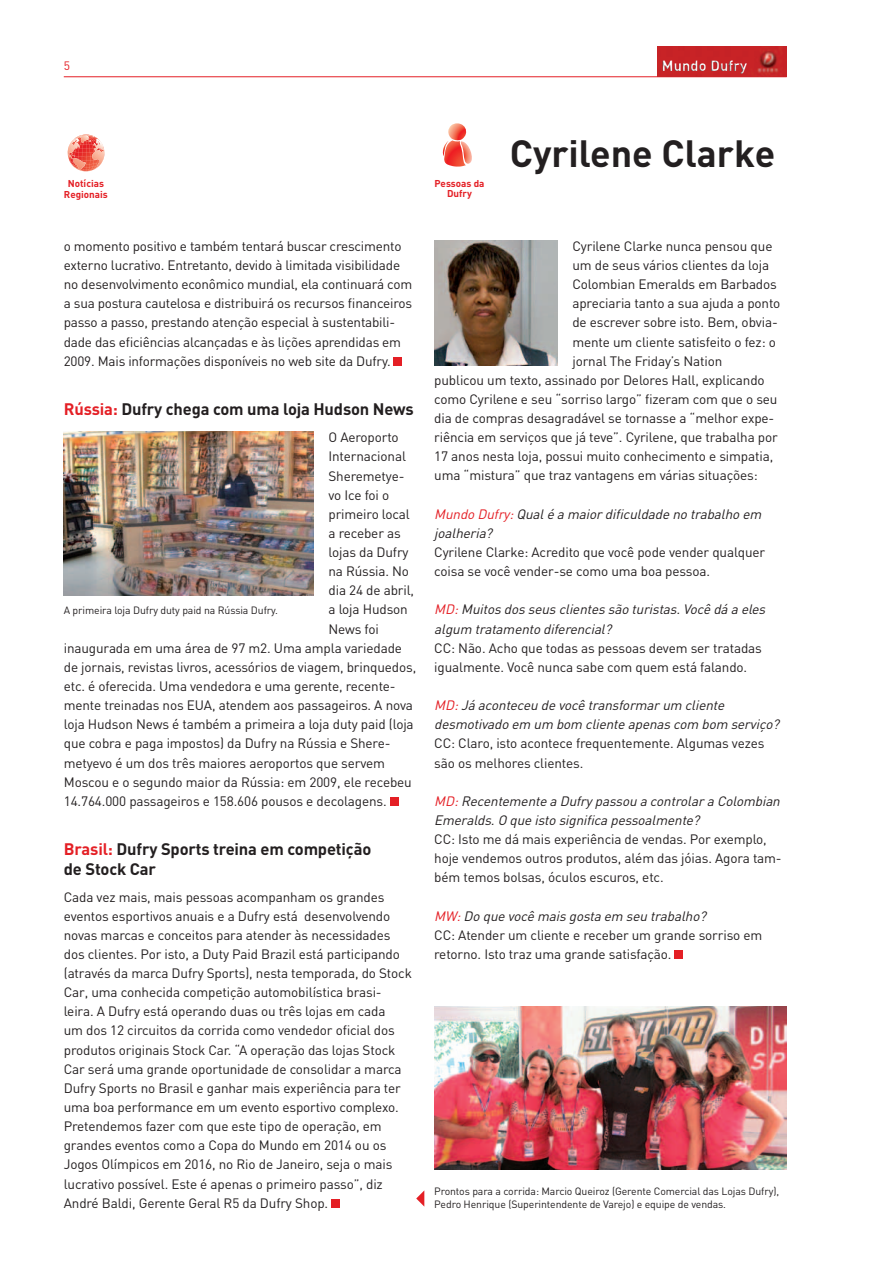
<style>
.page{position:relative;width:893px;height:1263px;background:#fff}
.page>*{position:absolute;margin:0;border:0;box-sizing:border-box;transform-origin:0 0}
.t1{font:700 37.5px "DIN";color:#231f20}
.t2{font:700 16.5px/19.8px "DIN";letter-spacing:-.01em;color:#231f20}
.t3{font:700 14.7px "DIN";color:#fff}
.t4{font:13.5px/19.2px "DIN";letter-spacing:-.01em;color:#231f20}
.t5{font:italic 13.5px/19.2px "DIN";color:#231f20}
.t6{font:12px "DIN";color:#e41f25}
.t7{font:10.5px/12.6px "DIN";letter-spacing:-.01em;color:#231f20}
.t8{font:700 9.9px/10.5px "DIN";color:#e41f25;text-align:center}
.s1{color:#e41f25}
.s2{font-style:italic;color:#e41f25}
.s3{font-style:italic}
</style>
<div class="page">
<hr style="left:64px;top:76px;width:723px;height:1px;background:#e41f25">
<img style="left:657px;top:47px;width:130px;height:30px">
<div style="left:662px;top:58px;width:88px;height:17px;background:#fff;opacity:.75"></div>
<div style="left:660px;top:58px;width:85px;height:17px;background:#231f20;opacity:.75"></div>
<div style="left:675px;top:950px;width:8px;height:9px;background:#e41f25"></div>
<div style="left:394px;top:357px;width:8px;height:9px;background:#e41f25"></div>
<div style="left:390px;top:797px;width:8px;height:9px;background:#e41f25"></div>
<div style="left:331px;top:1199px;width:9px;height:9px;background:#e41f25"></div>
<img style="left:434px;top:240px;width:124px;height:126px">
<img style="left:64px;top:432px;width:250px;height:163px">
<img style="left:434px;top:1007px;width:353px;height:162px">
<svg style="left:442px;top:123px;width:30px;height:44px"></svg>
<svg style="left:67px;top:134px;width:38px;height:37px"></svg>
<svg style="left:416px;top:1191px;width:8px;height:15px"></svg>
<p class="t6" style="left:64px;top:59px;width:8px">5</p>
<p class="t3" style="left:661px;top:56px;width:87px">Mundo Dufry</p>
<p class="t8" style="left:64px;top:178px;width:45px">Notícias<br>Regionais</p>
<p class="t4" style="left:64px;top:236px;width:350px">o momento positivo e também tentará buscar crescimento externo lucrativo. Entretanto, devido à limitada visibilidade no desenvolvimento econômico mundial, ela continuará com a sua postura cautelosa e distribuirá os recursos financeiros passo a passo, prestando atenção especial à sustentabili&shy;dade das eficiências alcançadas e às lições aprendidas em 2009. Mais informações disponíveis no web site da Dufry.</p>
<p class="t2" style="left:64px;top:399px;width:351px"><span class="s1">Rússia:</span> Dufry chega com uma loja Hudson News</p>
<p class="t4" style="left:328px;top:427px;width:72px">O Aeroporto</p>
<p class="t4" style="left:328px;top:447px;width:79px">Internacional</p>
<p class="t4" style="left:328px;top:466px;width:78px">Sheremetye-</p>
<p class="t4" style="left:328px;top:485px;width:62px">vo Ice foi o</p>
<p class="t4" style="left:328px;top:504px;width:83px">primeiro local</p>
<p class="t4" style="left:328px;top:523px;width:74px">a receber as</p>
<p class="t4" style="left:328px;top:542px;width:82px">lojas da Dufry</p>
<p class="t4" style="left:328px;top:561px;width:82px">na Rússia. No</p>
<p class="t4" style="left:328px;top:581px;width:87px">dia 24 de abril,</p>
<p class="t4" style="left:328px;top:600px;width:81px">a loja Hudson</p>
<p class="t4" style="left:328px;top:619px;width:52px">News foi</p>
<p class="t4" style="left:64px;top:638px;width:340px">inaugurada em uma área de 97 m2. Uma ampla variedade</p>
<p class="t4" style="left:64px;top:657px;width:354px">de jornais, revistas livros, acessórios de viagem, brinquedos,</p>
<p class="t4" style="left:64px;top:676px;width:333px">etc. é oferecida. Uma vendedora e uma gerente, recente-</p>
<p class="t4" style="left:64px;top:695px;width:351px">mente treinadas nos EUA, atendem aos passageiros. A nova</p>
<p class="t4" style="left:64px;top:714px;width:351px">loja Hudson News é também a primeira a loja duty paid (loja</p>
<p class="t4" style="left:64px;top:734px;width:328px">que cobra e paga impostos) da Dufry na Rússia e Shere-</p>
<p class="t4" style="left:64px;top:753px;width:323px">metyevo é um dos três maiores aeroportos que servem</p>
<p class="t4" style="left:64px;top:772px;width:350px">Moscou e o segundo maior da Rússia: em 2009, ele recebeu</p>
<p class="t4" style="left:64px;top:791px;width:325px">14.764.000 passageiros e 158.606 pousos e decolagens.</p>
<p class="t2" style="left:64px;top:839px;width:309px"><span class="s1">Brasil:</span> Dufry Sports treina em competição de Stock Car</p>
<p class="t4" style="left:64px;top:887px;width:350px">Cada vez mais, mais pessoas acompanham os grandes eventos esportivos anuais e a Dufry está desenvolvendo novas marcas e conceitos para atender às necessidades dos clientes. Por isto, a Duty Paid Brazil está participando (através da marca Dufry Sports), nesta temporada, do Stock Car, uma conhecida competição automobilística brasi&shy;leira. A Dufry está operando duas ou três lojas em cada<br>um dos 12 circuitos da corrida como vendedor oficial dos produtos originais Stock Car. “A operação das lojas Stock Car será uma grande oportunidade de consolidar a marca Dufry Sports no Brasil e ganhar mais experiência para ter uma boa performance em um evento esportivo complexo.<br>Pretendemos fazer com que este tipo de operação, em grandes eventos como a Copa do Mundo em 2014 ou os Jogos Olímpicos em 2016, no Rio de Janeiro, seja o mais lucrativo possível. Este é apenas o primeiro passo”, diz André Baldi, Gerente Geral R5 da Dufry Shop.</p>
<p class="t7" style="left:64px;top:603px;width:216px">A primeira loja Dufry duty paid na Rússia Dufry.</p>
<p class="t8" style="left:435px;top:177px;width:51px">Pessoas da<br>Dufry</p>
<h1 class="t1" style="left:510px;top:129px;width:267px">Cyrilene Clarke</h1>
<p class="t4" style="left:572px;top:236px;width:202px">Cyrilene Clarke nunca pensou que</p>
<p class="t4" style="left:572px;top:255px;width:198px">um de seus vários clientes da loja</p>
<p class="t4" style="left:572px;top:274px;width:206px">Colombian Emeralds em Barbados</p>
<p class="t4" style="left:572px;top:294px;width:209px">apreciaria tanto a sua ajuda a ponto</p>
<p class="t4" style="left:572px;top:313px;width:207px">de escrever sobre isto. Bem, obvia-</p>
<p class="t4" style="left:572px;top:332px;width:205px">mente um cliente satisfeito o fez: o</p>
<p class="t4" style="left:572px;top:351px;width:151px">jornal The Friday’s Nation</p>
<p class="t4" style="left:434px;top:370px;width:332px">publicou um texto, assinado por Delores Hall, explicando</p>
<p class="t4" style="left:434px;top:389px;width:345px">como Cyrilene e seu “sorriso largo” fizeram com que o seu</p>
<p class="t4" style="left:434px;top:408px;width:342px">dia de compras desagradável se tornasse a “melhor expe-</p>
<p class="t4" style="left:434px;top:427px;width:345px">riência em serviços que já teve”. Cyrilene, que trabalha por</p>
<p class="t4" style="left:434px;top:447px;width:341px">17 anos nesta loja, possui muito conhecimento e simpatia,</p>
<p class="t4" style="left:434px;top:466px;width:325px">uma “mistura” que traz vantagens em várias situações:</p>
<p class="t5" style="left:434px;top:504px;width:332px"><span class="s1">Mundo Dufry:</span>Qualé a maiordificuldade no trabalho em joalheria?</p>
<p class="t4" style="left:434px;top:542px;width:333px">Cyrilene Clarke: Acredito que você pode vender qualquer coisa se você vender-se como uma boa pessoa.</p>
<p class="t5" style="left:434px;top:600px;width:336px"><span class="s1">MD:</span>Muitosdosseusclientessão turistas.Você dá a eles algum tratamento diferencial?</p>
<p class="t4" style="left:434px;top:638px;width:329px">CC: Não. Acho que todas as pessoas devem ser tratadas igualmente. Você nunca sabe com quem está falando.</p>
<p class="t5" style="left:434px;top:695px;width:350px"><span class="s1">MD:</span>Já aconteceu de você transformarum cliente desmotivado em um bom cliente apenascom bom serviço?</p>
<p class="t4" style="left:434px;top:734px;width:332px">CC: Claro, isto acontece frequentemente. Algumas vezes são os melhores clientes.</p>
<p class="t5" style="left:434px;top:791px;width:351px"><span class="s1">MD:</span>Recentemente a Dufrypassou a controlara Colombian<br>Emeralds.O que isto significa pessoalmente?</p>
<p class="t4" style="left:434px;top:829px;width:349px">CC: Isto me dá mais experiência de vendas. Por exemplo, hoje vendemos outros produtos, além das jóias. Agora tam&shy;bém temos bolsas, óculos escuros, etc.</p>
<p class="t4" style="left:434px;top:906px;width:330px"><span class="s2">MW:</span><span class="s3">Do que você maisgosta em seu trabalho?<br></span>CC: Atender um cliente e receber um grande sorriso em retorno. Isto traz uma grande satisfação.</p>
<p class="t7" style="left:434px;top:1185px;width:346px">Prontos para a corrida: Marcio Queiroz (Gerente Comercial das Lojas Dufry),<br>Pedro Henrique (Superintendente de Varejo) e equipe de vendas.</p>
</div>
